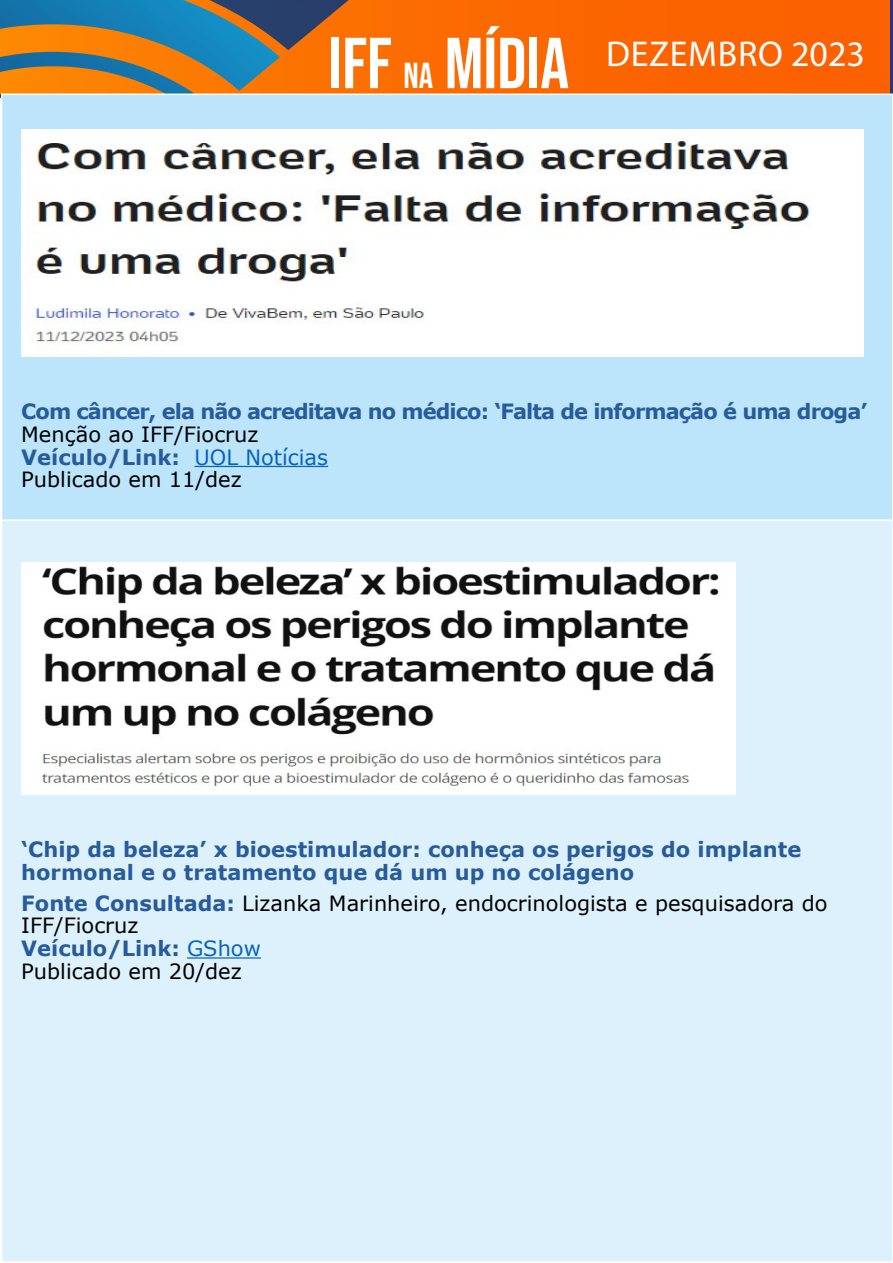
<style>
.page{position:relative;width:893px;height:1263px;background:#fff}
.page>*{position:absolute;margin:0;border:0;box-sizing:border-box;transform-origin:0 0}
.t1{font:36px "Myriad Pro";letter-spacing:.02em;color:#fff}
.t2{font:21px/22.6px "Verdana";color:#000}
.t3{font:700 21px/22.6px "Verdana";color:#275b9b}
.t4{font:700 21px "Verdana";letter-spacing:-.045em;color:#275b9b}
.s1{font-family:"Bebas Neue";font-size:72px}
.s2{font-family:"Bebas Neue"}
.s3{font-weight:700;color:#275b9b}
.s4{color:#0563c1}
</style>
<div class="page">
<div style="left:0;top:0;width:890px;height:94px;background:#fb6400"></div>
<svg style="left:0;top:0;width:367px;height:94px"></svg>
<div style="left:1px;top:444px;width:892px;height:819px;background:#ddf1fc;border:2px solid #fff"></div>
<div style="left:2px;top:94px;width:891px;height:426px;background:#bce4fa"></div>
<div style="left:1px;top:94px;width:892px;height:427px;border:2px solid #fff"></div>
<hr style="left:194px;top:466px;width:134px;height:1px;background:#0563c1">
<hr style="left:187px;top:957px;width:74px;height:1px;background:#0563c1">
<img style="left:21px;top:130px;width:842px;height:227px">
<img style="left:21px;top:562px;width:714px;height:233px">
<div style="left:592px;top:289px;width:265px;height:56px;background:#fff"></div>
<h1 class="t1" style="left:328px;top:32px;width:538px"><span class="s1">iff</span> <span class="s2">NA</span> <span class="s1">mídia</span> DEZEMBRO 2023</h1>
<p class="t4" style="left:21px;top:397px;width:848px">Com câncer, ela não acreditava no médico: ‘Falta de informação é uma droga’</p>
<p class="t2" style="left:21px;top:423px;width:308px">Menção ao IFF/Fiocruz<br><span class="s3">Veículo/Link:</span> <span class="s4">UOL Notícias<br></span>Publicado em 11/dez</p>
<p class="t3" style="left:21px;top:837px;width:782px">‘Chip da beleza’ x bioestimulador: conheça os perigos do implante hormonal e o tratamento que dá um up no colágeno</p>
<p class="t2" style="left:21px;top:892px;width:808px"><span class="s3">Fonte Consultada:</span> Lizanka Marinheiro, endocrinologista e pesquisadora do<br>IFF/Fiocruz<br><span class="s3">Veículo/Link:</span> <span class="s4">GShow<br></span>Publicado em 20/dez</p>
</div>
